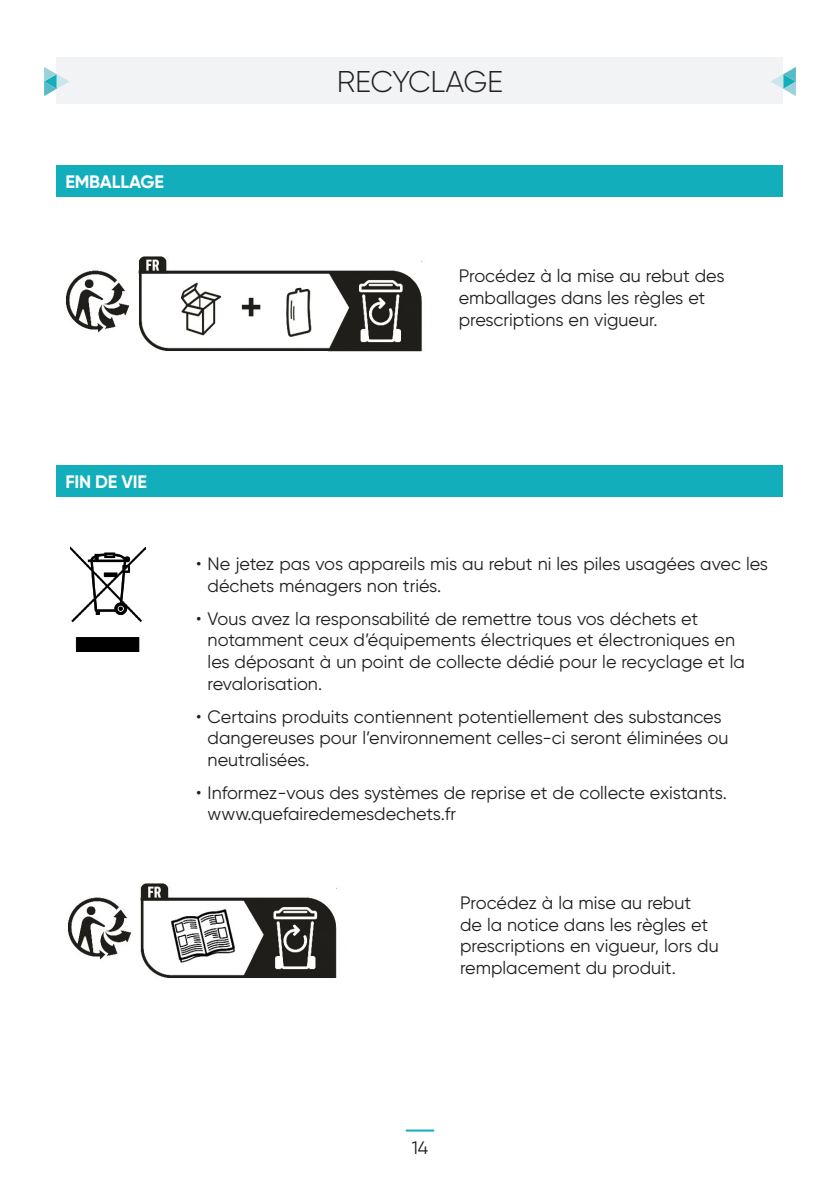
<style>
.page{position:relative;width:840px;height:1191px;background:#fff}
.page>*{position:absolute;margin:0;border:0;box-sizing:border-box;transform-origin:0 0}
.NOM_CHAPITRE{font:300 30px "Gilroy";letter-spacing:-.01em;color:#231f20}
.PAGE_U2{font:18px/21.6px "Gilroy";color:#231f20}
.t1{font:700 18px "Gilroy";letter-spacing:-.01em;color:#fff}
</style>
<div class="page">
<hr style="left:405px;top:1129px;width:29px;height:2px;background:#13aebc">
<div style="left:57px;top:57px;width:725px;height:46px;background:#f2f3f4"></div>
<svg style="left:44px;top:67px;width:25px;height:29px"></svg>
<svg style="left:771px;top:67px;width:24px;height:29px"></svg>
<img style="left:71px;top:547px;width:74px;height:104px">
<img style="left:66px;top:256px;width:356px;height:96px">
<img style="left:67px;top:883px;width:270px;height:95px">
<div style="left:57px;top:465px;width:725px;height:31px;background:#13aebc"></div>
<div style="left:57px;top:165px;width:725px;height:32px;background:#13aebc"></div>
<p class="t1" style="left:65px;top:171px;width:100px">EMBALLAGE</p>
<p class="NOM_CHAPITRE" style="left:337px;top:63px;width:167px">RECYCLAGE</p>
<p class="PAGE_U2" style="left:458px;top:265px;width:267px">Procédez à la mise au rebut des emballages dans les règles et prescriptions en vigueur.</p>
<p class="t1" style="left:65px;top:470px;width:83px">FIN DE VIE</p>
<p class="PAGE_U2" style="left:207px;top:553px;width:561px;text-indent:-11px">• Ne jetez pas vos appareils mis au rebut ni les piles usagées avec les déchets ménagers non triés.</p>
<p class="PAGE_U2" style="left:207px;top:607px;width:538px;text-indent:-11px">• Vous avez la responsabilité de remettre tous vos déchets et notamment ceux d’équipements électriques et électroniques en les déposant à un point de collecte dédié pour le recyclage et la revalorisation.</p>
<p class="PAGE_U2" style="left:207px;top:705px;width:522px;text-indent:-11px">• Certains produits contiennent potentiellement des substances dangereuses pour l’environnement celles-ci seront éliminées ou neutralisées.</p>
<p class="PAGE_U2" style="left:207px;top:781px;width:520px;text-indent:-11px">• Informez-vous des systèmes de reprise et de collecte existants. www.quefairedemesdechets.fr</p>
<p class="PAGE_U2" style="left:460px;top:892px;width:260px">Procédez à la mise au rebut<br>de la notice dans les règles et prescriptions en vigueur, lors du remplacement du produit.</p>
<p class="PAGE_U2" style="left:411px;top:1137px;width:18px">14</p>
</div>
